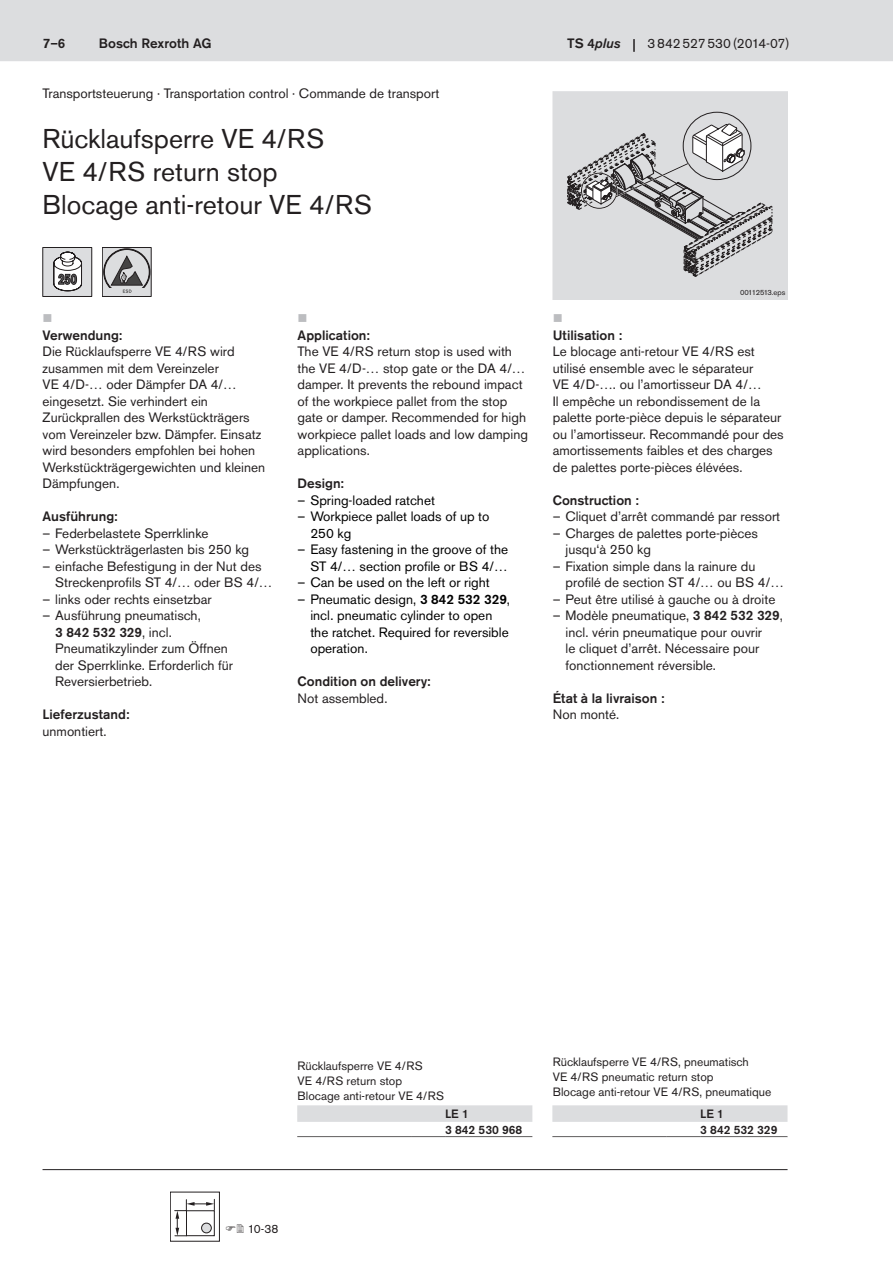
<style>
.page{position:relative;width:893px;height:1263px;background:#fff}
.page>*{position:absolute;margin:0;border:0;box-sizing:border-box;transform-origin:0 0}
.t1{font:27px/33px "Akzidenz Grotesk BQ";color:#231f20}
.t2{font:13.5px/16.5px "Akzidenz Grotesk BQ";color:#231f20}
.t3{font:13.5px/16.5px "Akzidenz Grotesk BQ";color:#000}
.t4{font:500 13.5px "Akzidenz Grotesk BQ";color:#231f20}
.t5{font:italic 500 13.5px "Akzidenz Grotesk BQ";color:#231f20}
.t6{font:13.5px "Wingdings";color:#bcbdc0}
.t7{font:12px/15px "Akzidenz Grotesk BQ";color:#231f20}
.t8{font:500 12px/15.8px "Akzidenz Grotesk BQ";color:#231f20}
.t9{font:7.5px "Akzidenz Grotesk BQ";letter-spacing:-.075em;color:#231f20}
.s1{font-style:normal}
.s2{font-weight:500}
</style>
<div class="page">
<div style="left:0;top:0;width:893px;height:61px;background:#dcdddf"></div>
<svg style="left:633px;top:39px;width:2px;height:13px"></svg>
<div style="left:553px;top:92px;width:234px;height:208px;background:#dcdddf"></div>
<svg style="left:567px;top:111px;width:206px;height:166px;background:#c2c2c4"></svg>
<div style="left:297px;top:1105px;width:235px;height:17px;background:#dcdddf"></div>
<hr style="left:297px;top:1136px;width:114px;height:1px;background:#231f20">
<hr style="left:411px;top:1136px;width:34px;height:1px;background:#231f20">
<hr style="left:445px;top:1136px;width:87px;height:1px;background:#231f20">
<div style="left:552px;top:1105px;width:235px;height:17px;background:#dcdddf"></div>
<hr style="left:552px;top:1136px;width:114px;height:1px;background:#231f20">
<hr style="left:666px;top:1136px;width:34px;height:1px;background:#231f20">
<hr style="left:700px;top:1136px;width:87px;height:1px;background:#231f20">
<div style="left:43px;top:1137px;width:744px;height:105px;background:#fff;border:1px solid #fff"></div>
<hr style="left:43px;top:1169px;width:744px;height:1px;background:#231f20">
<div style="left:170px;top:1192px;width:50px;height:49px;border:1px solid #231f20"></div>
<svg style="left:175px;top:1199px;width:40px;height:37px"></svg>
<div style="left:202px;top:1223px;width:9px;height:10px;background:#dcdddf;border-radius:50%"></div>
<div style="left:201px;top:1223px;width:10px;height:10px;border:1px solid #231f20;border-radius:50%"></div>
<div style="left:43px;top:247px;width:49px;height:49px;background:#dcdddf"></div>
<div style="left:43px;top:247px;width:49px;height:50px;border:1px solid #231f20"></div>
<svg style="left:53px;top:252px;width:29px;height:39px"></svg>
<svg style="left:102px;top:247px;width:49px;height:50px;background:#a7a7a8"></svg>
<p class="t4" style="left:43px;top:35px;width:24px">7–6</p>
<p class="t4" style="left:99px;top:35px;width:114px">Bosch Rexroth AG</p>
<p class="t5" style="left:567px;top:36px;width:55px"><span class="s1">TS 4</span>plus</p>
<p class="t2" style="left:43px;top:85px;width:398px">Transportsteuerung · Transportation control · Commande de transport</p>
<h1 class="t1" style="left:43px;top:122px;width:331px">Rücklaufsperre VE 4/RS<br>VE 4/RS return stop<br>Blocage anti-retour VE 4/RS</h1>
<p class="t2" style="left:648px;top:36px;width:144px">3842527530(2014-07)</p>
<p class="t9" style="left:740px;top:288px;width:47px">00112513.eps</p>
<p class="t6" style="left:43px;top:311px;width:12px">■</p>
<p class="t4" style="left:43px;top:327px;width:81px">Verwendung:</p>
<p class="t2" style="left:43px;top:343px;width:224px">Die Rücklaufsperre VE 4/RS wird zusammen mit dem Vereinzeler<br>VE 4/D‑… oder Dämpfer DA 4/… eingesetzt. Sie verhindert ein<br>Zurückprallen des Werkstückträgers vom Vereinzeler bzw. Dämpfer. Einsatz wird besonders empfohlen bei hohen<br>Werkstückträgergewichten und kleinen<br>Dämpfungen.</p>
<p class="t4" style="left:43px;top:508px;width:77px">Ausführung:</p>
<p class="t2" style="left:43px;top:525px;width:168px">– Federbelastete Sperrklinke</p>
<p class="t2" style="left:43px;top:541px;width:208px">– Werkstückträgerlasten bis 250 kg</p>
<p class="t2" style="left:55px;top:558px;width:219px;text-indent:-13px">– einfache Befestigung in der Nut des<br>Streckenprofils ST 4/… oder BS 4/…</p>
<p class="t2" style="left:43px;top:591px;width:171px">– links oder rechts einsetzbar</p>
<p class="t2" style="left:55px;top:607px;width:179px;text-indent:-13px">– Ausführung pneumatisch,<br><span class="s2">3 842 532 329</span>, incl.<br>Pneumatikzylinder zum Öffnen der Sperrklinke. Erforderlich für<br>Reversierbetrieb.</p>
<p class="t4" style="left:43px;top:706px;width:88px">Lieferzustand:</p>
<p class="t2" style="left:43px;top:723px;width:66px">unmontiert.</p>
<p class="t6" style="left:298px;top:311px;width:12px">■</p>
<p class="t4" style="left:298px;top:327px;width:74px">Application:</p>
<p class="t2" style="left:298px;top:343px;width:232px">The VE 4/RS return stop is used with the VE 4/D‑… stop gate or the DA 4/… damper. It prevents the rebound impact of the workpiece pallet from the stop gate or damper. Recommended for high workpiece pallet loads and low damping applications.</p>
<p class="t4" style="left:298px;top:475px;width:48px">Design:</p>
<p class="t3" style="left:298px;top:492px;width:139px">– Spring-loaded ratchet</p>
<p class="t3" style="left:310px;top:508px;width:181px;text-indent:-13px">– Workpiece pallet loads of up to<br>250 kg</p>
<p class="t3" style="left:298px;top:541px;width:212px;text-align:right">– Easy fastening in the groove of the<br>ST 4/… section profile or BS 4/…</p>
<p class="t3" style="left:298px;top:574px;width:194px">– Can be used on the left or right</p>
<p class="t3" style="left:310px;top:591px;width:201px;text-indent:-13px">– Pneumatic design, <span class="s2">3 842 532 329</span>, incl. pneumatic cylinder to open the ratchet. Required for reversible operation.</p>
<p class="t4" style="left:298px;top:673px;width:134px">Condition on delivery:</p>
<p class="t2" style="left:298px;top:690px;width:91px">Not assembled.</p>
<p class="t6" style="left:553px;top:311px;width:12px">■</p>
<p class="t4" style="left:553px;top:327px;width:71px">Utilisation :</p>
<p class="t2" style="left:553px;top:343px;width:232px">Le blocage anti-retour VE 4/RS est utilisé ensemble avec le séparateur<br>VE 4/D‑…. ou l’amortisseur DA 4/…<br>Il empêche un rebondissement de la palette porte-pièce depuis le séparateur ou l’amortisseur. Recommandé pour des amortissements faibles et des charges de palettes porte-pièces élévées.</p>
<p class="t4" style="left:553px;top:492px;width:88px">Construction :</p>
<p class="t2" style="left:553px;top:508px;width:229px">– Cliquet d’arrêt commandé par ressort</p>
<p class="t2" style="left:565px;top:525px;width:194px;text-indent:-13px">– Charges de palettes porte-pièces jusqu‘à 250 kg</p>
<p class="t2" style="left:565px;top:558px;width:220px;text-indent:-13px">– Fixation simple dans la rainure du profilé de section ST 4/… ou BS 4/…</p>
<p class="t2" style="left:553px;top:591px;width:224px">– Peut être utilisé à gauche ou à droite</p>
<p class="t2" style="left:565px;top:607px;width:219px;text-indent:-13px">– Modèle pneumatique, <span class="s2">3 842 532 329</span>, incl. vérin pneumatique pour ouvrir<br>le cliquet d’arrêt. Nécessaire pour fonctionnement réversible.</p>
<p class="t4" style="left:553px;top:690px;width:113px">État à la livraison :</p>
<p class="t2" style="left:553px;top:706px;width:68px">Non monté.</p>
<p class="t7" style="left:298px;top:1058px;width:148px">Rücklaufsperre VE 4/RS<br>VE 4/RS return stop<br>Blocage anti-retour VE 4/RS</p>
<p class="t7" style="left:553px;top:1054px;width:220px">Rücklaufsperre VE 4/RS, pneumatisch<br>VE 4/RS pneumatic return stop<br>Blocage anti-retour VE 4/RS, pneumatique</p>
<p class="t8" style="left:445px;top:1106px;width:79px">LE 1<br>3 842 530 968</p>
<p class="t8" style="left:700px;top:1106px;width:79px">LE 1<br>3 842 532 329</p>
<p class="t7" style="left:248px;top:1221px;width:32px">10-38</p>
</div>
